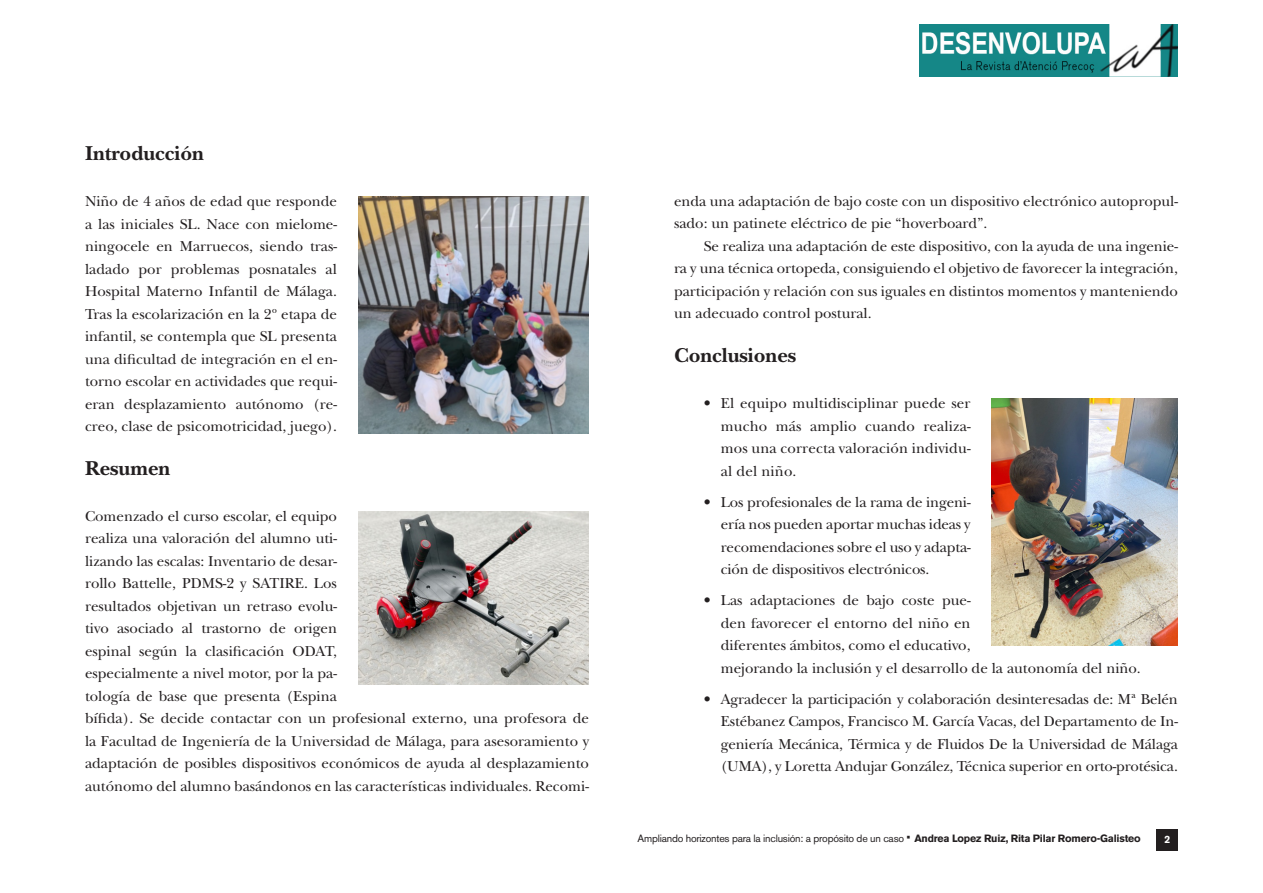
<style>
.page{position:relative;width:1263px;height:893px;background:#fff}
.page>*{position:absolute;margin:0;border:0;box-sizing:border-box;transform-origin:0 0}
.t1{font:700 21px "New Baskerville Std";color:#231f20}
.t2{font:15px/22.5px "New Baskerville Std";color:#231f20;text-align:justify}
.t3{font:10.5px "Akzidenz Grotesk BE";letter-spacing:-.02em;color:#231f20}
.t4{font:700 10.5px "Akzidenz Grotesk BE";color:#fff}
.s1{font-weight:700;font-size:16.5px}
.s2{font-weight:700}
</style>
<div class="page">
<div style="left:1157px;top:829px;width:21px;height:21px;background:#231f20"></div>
<img style="left:919px;top:25px;width:259px;height:52px">
<img style="left:358px;top:196px;width:231px;height:238px">
<img style="left:358px;top:512px;width:231px;height:173px">
<img style="left:992px;top:398px;width:186px;height:248px">
<h1 class="t1" style="left:85px;top:141px;width:120px">Introducción</h1>
<p class="t2" style="left:85px;top:190px;width:253px">Niño de 4 años de edad que responde a las iniciales SL. Nace con mielome&shy;ningocele en Marruecos, siendo tras&shy;ladado por problemas posnatales al Hospital Materno Infantil de Málaga.<br>Tras la escolarización en la 2º etapa de infantil, se contempla que SL presenta una dificultad de integración en el en&shy;torno escolar en actividades que requi&shy;eran desplazamiento autónomo (re&shy;creo, clase de psicomotricidad, juego).</p>
<h1 class="t1" style="left:85px;top:456px;width:87px">Resumen</h1>
<p class="t2" style="left:85px;top:505px;width:505px;text-align:left">Comenzado el curso escolar, el equipo<br>realiza una valoración del alumno uti-<br>lizando las escalas: Inventario de desar-<br>rollo Battelle, PDMS-2 y SATIRE. Los<br>resultados objetivan un retraso evolu-<br>tivo asociado al trastorno de origen<br>espinal según la clasificación ODAT,<br>especialmente a nivel motor, por la pa-<br>tología de base que presenta (Espina<br>bífida). Se decide contactar con un profesional externo, una profesora de la Facultad de Ingeniería de la Universidad de Málaga, para asesoramiento y adaptación de posibles dispositivos económicos de ayuda al desplazamiento autónomo del alumno basándonos en las características individuales. Recomi-</p>
<p class="t2" style="left:674px;top:190px;width:505px">enda una adaptación de bajo coste con un dispositivo electrónico autopropul&shy;sado: un patinete eléctrico de pie “hoverboard”.</p>
<p class="t2" style="left:674px;top:235px;width:505px;text-indent:30px">Se realiza una adaptación de este dispositivo, con la ayuda de una ingenie&shy;ra y una técnica ortopeda, consiguiendo el objetivo de favorecer la integración, participación y relación con sus iguales en distintos momentos y manteniendo un adecuado control postural.</p>
<h1 class="t1" style="left:674px;top:343px;width:124px">Conclusiones</h1>
<p class="t2" style="left:721px;top:392px;width:251px;text-indent:-17px">• El equipo multidisciplinar puede ser mucho más amplio cuando realiza&shy;mos una correcta valoración individu&shy;al del niño.</p>
<p class="t2" style="left:721px;top:490px;width:251px;text-indent:-17px">• Los profesionales de la rama de ingeni&shy;ería nos pueden aportar muchas ideas y recomendaciones sobre el uso y adapta&shy;ción de dispositivos electrónicos.</p>
<p class="t2" style="left:721px;top:589px;width:421px;text-align:left;text-indent:-17px">• Las adaptaciones de bajo coste pue-<br>den favorecer el entorno del niño en<br>diferentes ámbitos, como el educativo,<br>mejorando la inclusión y el desarrollo de la autonomía del niño.</p>
<p class="t2" style="left:721px;top:687px;width:459px;text-indent:-17px">• Agradecer la participación y colaboración desinteresadas de: Mª Belén Estébanez Campos, Francisco M. García Vacas, del Departamento de In&shy;geniería Mecánica, Térmica y de Fluidos De la Universidad de Málaga (UMA), y Loretta Andujar González, Técnica superior en orto-protésica.</p>
<p class="t3" style="left:638px;top:832px;width:505px">Ampliando horizontes para la inclusión: a propósito de un caso <span class="s1">·</span> <span class="s2">Andrea Lopez Ruiz, Rita Pilar Romero-Galisteo</span></p>
<p class="t4" style="left:1164px;top:833px;width:7px">2</p>
</div>
